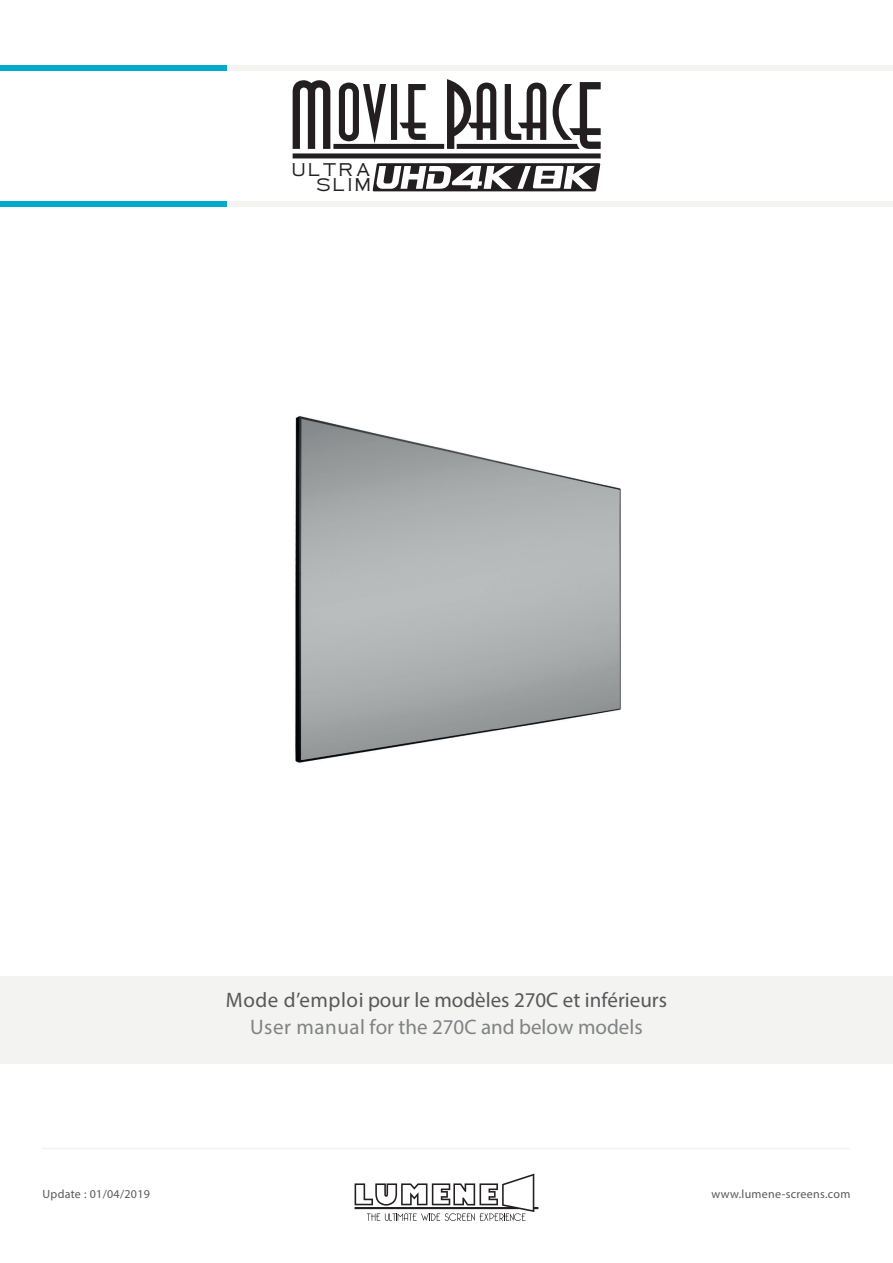
<style>
.page{position:relative;width:893px;height:1263px;background:#fff}
.page>*{position:absolute;margin:0;border:0;box-sizing:border-box;transform-origin:0 0}
.t1{font:21px "Myriad Pro";color:#57585a}
.t2{font:21px "Myriad Pro";color:#808285}
.t3{font:300 15.45px/15.8px "Copperplate Gothic";letter-spacing:.2em;color:#231f20;text-align:right}
.t4{font:12px "Myriad Pro";letter-spacing:.025em;color:#57585a}
</style>
<div class="page">
<img style="left:295px;top:416px;width:326px;height:347px">
<svg style="left:355px;top:1173px;width:183px;height:48px"></svg>
<div style="left:226px;top:201px;width:667px;height:5px;background:#f3f3f1"></div>
<div style="left:0;top:201px;width:226px;height:5px;background:#00abcd"></div>
<div style="left:226px;top:65px;width:667px;height:6px;background:#f3f3f1"></div>
<div style="left:0;top:65px;width:226px;height:6px;background:#00abcd"></div>
<hr style="left:43px;top:1148px;width:807px;height:1px;background:#f3f3f1">
<div style="left:0;top:976px;width:893px;height:87px;background:#f3f3f1"></div>
<svg style="left:293px;top:79px;width:308px;height:112px"></svg>
<p class="t3" style="left:292px;top:161px;width:79px">ULTRA<br>SLIM</p>
<p class="t1" style="left:226px;top:987px;width:443px">Mode d’emploi pour le modèles 270C et inférieurs</p>
<p class="t2" style="left:250px;top:1014px;width:394px">User manual for the 270C and below models</p>
<p class="t4" style="left:43px;top:1187px;width:109px">Update : 01/04/2019</p>
<p class="t4" style="left:712px;top:1187px;width:140px">www.lumene-screens.com</p>
</div>
